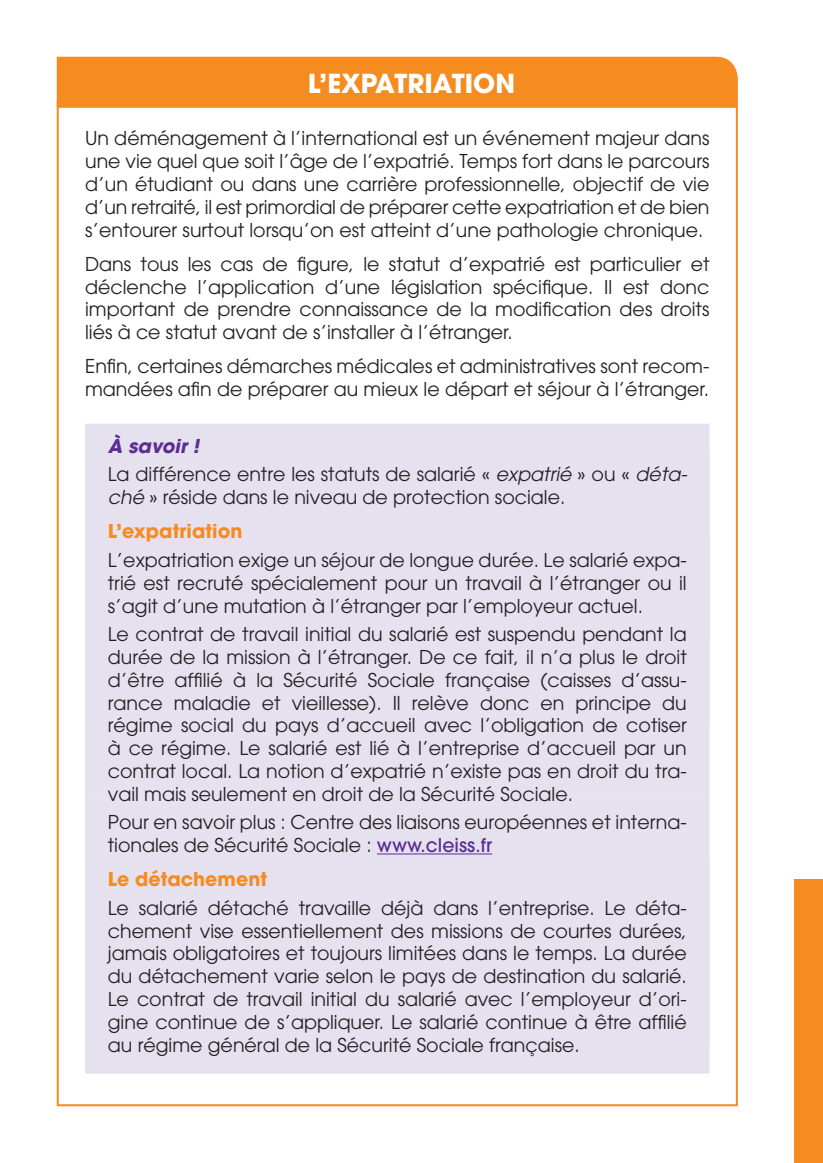
<style>
.page{position:relative;width:823px;height:1163px;background:#fff}
.page>*{position:absolute;margin:0;border:0;box-sizing:border-box;transform-origin:0 0}
.t1{font:700 26px "Avant Garde";color:#fff}
.t2{font:19px/22.8px "Avant Garde";color:#231f20;text-align:justify}
.t3{font:700 19px "Avant Garde";color:#f68b1f}
.t4{font:italic 700 19px "Avant Garde";color:#5b2e91}
.s1{font-style:italic}
.s2{font-weight:500;color:#5b2e91}
</style>
<div class="page">
<div style="left:794px;top:879px;width:28px;height:283px;background:#f68b1f"></div>
<div style="left:57px;top:57px;width:680px;height:51px;background:#f68b1f"></div>
<div style="left:85px;top:423px;width:624px;height:188px;background:#e6e1ef"></div>
<div style="left:85px;top:611px;width:624px;height:188px;background:#e6e1ef"></div>
<div style="left:85px;top:799px;width:624px;height:188px;background:#e6e1ef"></div>
<hr style="left:377px;top:853px;width:115px;height:1px;background:#5b2e91">
<div style="left:85px;top:885px;width:624px;height:188px;background:#e6e1ef"></div>
<p class="t1" style="left:308px;top:66px;width:209px">L’EXPATRIATION</p>
<p class="t2" style="left:85px;top:127px;width:625px">Un déménagement à l’international est un événement majeur dans une vie quel que soit l’âge de l’expatrié. Temps fort dans le parcours d’un étudiant ou dans une carrière professionnelle, objectif de vie d’un retraité, il est primordial de préparer cette expatriation et de bien s’entourer surtout lorsqu’on est atteint d’une pathologie chronique.</p>
<p class="t2" style="left:85px;top:252px;width:625px">Dans tous les cas de figure, le statut d’expatrié est particulier et déclenche l’application d’une législation spécifique. Il est donc important de prendre connaissance de la modification des droits liés à ce statut avant de s’installer à l’étranger.</p>
<p class="t2" style="left:85px;top:355px;width:625px">Enfin, certaines démarches médicales et administratives sont recom&shy;mandées afin de préparer au mieux le départ et séjour à l’étranger.</p>
<p class="t4" style="left:108px;top:433px;width:93px">À savoir !</p>
<p class="t2" style="left:108px;top:463px;width:584px">La différence entre les statuts de salarié « <span class="s1">expatrié</span> » ou « <span class="s1">déta&shy;ché</span> » réside dans le niveau de protection sociale.</p>
<p class="t3" style="left:108px;top:519px;width:136px">L’expatriation</p>
<p class="t2" style="left:108px;top:548px;width:580px">L’expatriation exige un séjour de longue durée. Le salarié expa&shy;trié est recruté spécialement pour un travail à l’étranger ou il s’agit d’une mutation à l’étranger par l’employeur actuel.</p>
<p class="t2" style="left:108px;top:622px;width:580px">Le contrat de travail initial du salarié est suspendu pendant la durée de la mission à l’étranger. De ce fait, il n’a plus le droit d’être affilié à la Sécurité Sociale française (caisses d’assu&shy;rance maladie et vieillesse). Il relève donc en principe du régime social du pays d’accueil avec l’obligation de cotiser à ce régime. Le salarié est lié à l’entreprise d’accueil par un contrat local. La notion d’expatrié n’existe pas en droit du tra&shy;vail mais seulement en droit de la Sécurité Sociale.</p>
<p class="t2" style="left:108px;top:810px;width:580px">Pour en savoir plus : Centre des liaisons européennes et interna&shy;tionales de Sécurité Sociale : <span class="s2">www.cleiss.fr</span></p>
<p class="t3" style="left:108px;top:866px;width:161px">Le détachement</p>
<p class="t2" style="left:108px;top:896px;width:580px">Le salarié détaché travaille déjà dans l’entreprise. Le déta&shy;chement vise essentiellement des missions de courtes durées, jamais obligatoires et toujours limitées dans le temps. La durée du détachement varie selon le pays de destination du salarié.<br>Le contrat de travail initial du salarié avec l’employeur d’ori&shy;gine continue de s’appliquer. Le salarié continue à être affilié au régime général de la Sécurité Sociale française.</p>
</div>
